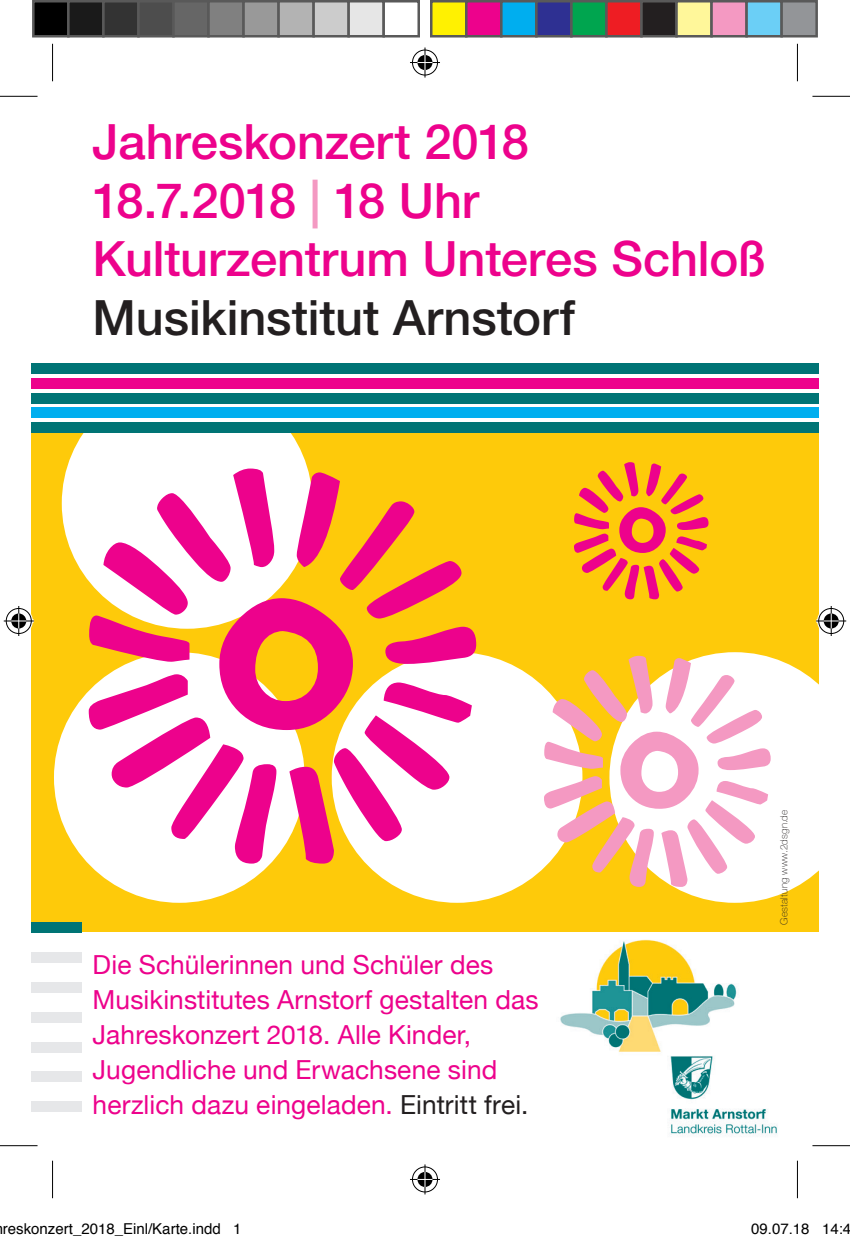
<style>
.page{position:relative;width:850px;height:1242px;background:#fff}
.page>*{position:absolute;margin:0;border:0;box-sizing:border-box;transform-origin:0 0}
.t1{font:500 48.75px/58.5px "Helvetica Neue LT";letter-spacing:-.005em;color:#ed028c}
.t2{font:500 48.75px "Helvetica Neue LT";color:#231f20}
.t3{font:26.25px/35px "Helvetica Neue";letter-spacing:.005em;color:#ed028c}
.t4{font:15px "Helvetica";color:#000}
.t5{font:100 10px "Helvetica Neue LT";letter-spacing:.025em;color:#231f20}
.s1{color:#f499c2}
.s2{color:#231f20}
</style>
<div class="page">
<div style="left:31px;top:431px;width:787px;height:500px;background:#feca0a"></div>
<svg style="left:62px;top:433px;width:246px;height:148px;background:#fef8e1"></svg>
<div style="left:54px;top:652px;width:250px;height:250px;background:#fff;border-radius:50%"></div>
<div style="left:331px;top:652px;width:251px;height:250px;background:#fff;border-radius:50%"></div>
<svg style="left:634px;top:652px;width:184px;height:250px;fill:#fff"></svg>
<img style="left:560px;top:939px;width:217px;height:198px">
<div style="left:31px;top:363px;width:787px;height:10px;background:#007475"></div>
<div style="left:31px;top:378px;width:787px;height:10px;background:#ed028c"></div>
<div style="left:31px;top:392px;width:787px;height:11px;background:#007475"></div>
<div style="left:31px;top:407px;width:787px;height:11px;background:#00aeef"></div>
<div style="left:31px;top:422px;width:787px;height:11px;background:#007475"></div>
<div style="left:31px;top:922px;width:51px;height:10px;background:#007475"></div>
<div style="left:31px;top:952px;width:51px;height:10px;background:#e6e7e9"></div>
<div style="left:31px;top:981px;width:51px;height:11px;background:#e6e7e9"></div>
<div style="left:31px;top:1011px;width:51px;height:11px;background:#e6e7e9"></div>
<div style="left:31px;top:1041px;width:51px;height:11px;background:#e6e7e9"></div>
<div style="left:31px;top:1071px;width:51px;height:10px;background:#e6e7e9"></div>
<div style="left:31px;top:1100px;width:51px;height:11px;background:#e6e7e9"></div>
<svg style="left:89px;top:468px;width:387px;height:395px"></svg>
<svg style="left:574px;top:462px;width:134px;height:137px"></svg>
<svg style="left:543px;top:655px;width:227px;height:231px"></svg>
<hr style="left:0;top:96px;width:38px;height:1px;background:#000">
<hr style="left:812px;top:96px;width:37px;height:1px;background:#000">
<hr style="left:0;top:1145px;width:38px;height:1px;background:#000">
<hr style="left:812px;top:1145px;width:37px;height:1px;background:#000">
<hr style="left:52px;top:44px;width:1px;height:37px;background:#000">
<hr style="left:52px;top:1160px;width:1px;height:38px;background:#000">
<hr style="left:796px;top:44px;width:1px;height:37px;background:#000">
<hr style="left:796px;top:1160px;width:1px;height:38px;background:#000">
<div style="left:410px;top:48px;width:29px;height:29px;border:3px solid #fff;border-radius:50%"></div>
<hr style="left:410px;top:61px;width:30px;height:3px;background:#fff">
<hr style="left:423px;top:47px;width:3px;height:30px;background:#fff">
<div style="left:415px;top:53px;width:19px;height:19px;border:3px solid #fff;border-radius:50%"></div>
<div style="left:412px;top:50px;width:25px;height:25px;border:1px solid #000;border-radius:50%"></div>
<hr style="left:410px;top:62px;width:30px;height:1px;background:#000">
<hr style="left:424px;top:47px;width:1px;height:30px;background:#000">
<svg style="left:417px;top:55px;width:15px;height:15px"></svg>
<div style="left:410px;top:1165px;width:29px;height:28px;border:3px solid #fff;border-radius:50%"></div>
<hr style="left:410px;top:1177px;width:30px;height:3px;background:#fff">
<hr style="left:423px;top:1164px;width:3px;height:30px;background:#fff">
<div style="left:415px;top:1170px;width:19px;height:18px;border:3px solid #fff;border-radius:50%"></div>
<div style="left:412px;top:1166px;width:25px;height:26px;border:1px solid #000;border-radius:50%"></div>
<hr style="left:410px;top:1178px;width:30px;height:1px;background:#000">
<hr style="left:424px;top:1164px;width:1px;height:30px;background:#000">
<svg style="left:417px;top:1171px;width:15px;height:15px"></svg>
<div style="left:5px;top:607px;width:28px;height:28px;border:3px solid #fff;border-radius:50%"></div>
<hr style="left:4px;top:619px;width:30px;height:3px;background:#fff">
<hr style="left:17px;top:606px;width:3px;height:30px;background:#fff">
<div style="left:10px;top:612px;width:18px;height:18px;border:3px solid #fff;border-radius:50%"></div>
<div style="left:6px;top:608px;width:26px;height:25px;border:1px solid #000;border-radius:50%"></div>
<hr style="left:4px;top:620px;width:30px;height:1px;background:#000">
<hr style="left:18px;top:606px;width:1px;height:30px;background:#000">
<svg style="left:11px;top:613px;width:15px;height:15px"></svg>
<div style="left:816px;top:607px;width:28px;height:28px;border:3px solid #fff;border-radius:50%"></div>
<hr style="left:815px;top:619px;width:30px;height:3px;background:#fff">
<hr style="left:829px;top:606px;width:3px;height:30px;background:#fff">
<div style="left:821px;top:612px;width:18px;height:18px;border:3px solid #fff;border-radius:50%"></div>
<div style="left:818px;top:608px;width:25px;height:25px;border:1px solid #000;border-radius:50%"></div>
<hr style="left:815px;top:620px;width:30px;height:1px;background:#000">
<hr style="left:830px;top:606px;width:1px;height:30px;background:#000">
<svg style="left:823px;top:613px;width:15px;height:15px"></svg>
<div style="left:33px;top:1px;width:35px;height:35px;background:#000"></div>
<div style="left:32px;top:0;width:38px;height:37px;border:2px solid #595959"></div>
<div style="left:68px;top:1px;width:35px;height:35px;background:#1a1a1a"></div>
<div style="left:67px;top:0;width:38px;height:37px;border:2px solid #595959"></div>
<div style="left:103px;top:1px;width:35px;height:35px;background:#333"></div>
<div style="left:102px;top:0;width:38px;height:37px;border:2px solid #595959"></div>
<div style="left:138px;top:1px;width:35px;height:35px;background:#4d4d4d"></div>
<div style="left:137px;top:0;width:38px;height:37px;border:2px solid #595959"></div>
<div style="left:173px;top:1px;width:35px;height:35px;background:#666"></div>
<div style="left:172px;top:0;width:38px;height:37px;border:2px solid #595959"></div>
<div style="left:208px;top:1px;width:35px;height:35px;background:#808080"></div>
<div style="left:207px;top:0;width:38px;height:37px;border:2px solid #595959"></div>
<div style="left:243px;top:1px;width:35px;height:35px;background:#999"></div>
<div style="left:242px;top:0;width:38px;height:37px;border:2px solid #595959"></div>
<div style="left:278px;top:1px;width:35px;height:35px;background:#b3b3b3"></div>
<div style="left:277px;top:0;width:38px;height:37px;border:2px solid #595959"></div>
<div style="left:313px;top:1px;width:35px;height:35px;background:#ccc"></div>
<div style="left:312px;top:0;width:38px;height:37px;border:2px solid #595959"></div>
<div style="left:348px;top:1px;width:35px;height:35px;background:#e6e6e6"></div>
<div style="left:347px;top:0;width:38px;height:37px;border:2px solid #595959"></div>
<div style="left:382px;top:0;width:38px;height:37px;border:2px solid #595959"></div>
<div style="left:431px;top:1px;width:35px;height:35px;background:#fff101"></div>
<div style="left:430px;top:0;width:37px;height:37px;border:2px solid #595959"></div>
<div style="left:466px;top:1px;width:35px;height:35px;background:#ed028c"></div>
<div style="left:465px;top:0;width:37px;height:37px;border:2px solid #595959"></div>
<div style="left:501px;top:1px;width:35px;height:35px;background:#00aeef"></div>
<div style="left:500px;top:0;width:37px;height:37px;border:2px solid #595959"></div>
<div style="left:536px;top:1px;width:35px;height:35px;background:#2e3092"></div>
<div style="left:535px;top:0;width:37px;height:37px;border:2px solid #595959"></div>
<div style="left:571px;top:1px;width:35px;height:35px;background:#00a54f"></div>
<div style="left:570px;top:0;width:37px;height:37px;border:2px solid #595959"></div>
<div style="left:606px;top:1px;width:35px;height:35px;background:#ee1d23"></div>
<div style="left:605px;top:0;width:37px;height:37px;border:2px solid #595959"></div>
<div style="left:641px;top:1px;width:35px;height:35px;background:#231f20"></div>
<div style="left:640px;top:0;width:37px;height:37px;border:2px solid #595959"></div>
<div style="left:676px;top:1px;width:35px;height:35px;background:#fff79a"></div>
<div style="left:675px;top:0;width:37px;height:37px;border:2px solid #595959"></div>
<div style="left:711px;top:1px;width:35px;height:35px;background:#f499c2"></div>
<div style="left:710px;top:0;width:37px;height:37px;border:2px solid #595959"></div>
<div style="left:746px;top:1px;width:35px;height:35px;background:#6bcff6"></div>
<div style="left:745px;top:0;width:37px;height:37px;border:2px solid #595959"></div>
<div style="left:781px;top:1px;width:35px;height:35px;background:#939598"></div>
<div style="left:780px;top:0;width:37px;height:37px;border:2px solid #595959"></div>
<h1 class="t1" style="left:93px;top:112px;width:674px">Jahreskonzert 2018<br>18.7.2018 <span class="s1">|</span> 18 Uhr<br>Kulturzentrum Unteres Schloß</h1>
<h1 class="t2" style="left:93px;top:288px;width:484px">Musikinstitut Arnstorf</h1>
<p class="t3" style="left:93px;top:948px;width:447px">Die Schülerinnen und Schüler des Musikinstitutes Arnstorf gestalten das Jahreskonzert 2018. Alle Kinder, Jugendliche und Erwachsene sind herzlich dazu eingeladen. <span class="s2">Eintritt frei.</span></p>
<p class="t5" style="left:777px;top:924px;width:117px;rotate:-90deg">Gestaltung www.2dsgn.de</p>
<p class="t4" style="left:3px;top:1217px;width:240px">reskonzert_2018_Einl/Karte.indd 1</p>
<p class="t4" style="left:750px;top:1217px;width:102px">09.07.18 14:4</p>
</div>
